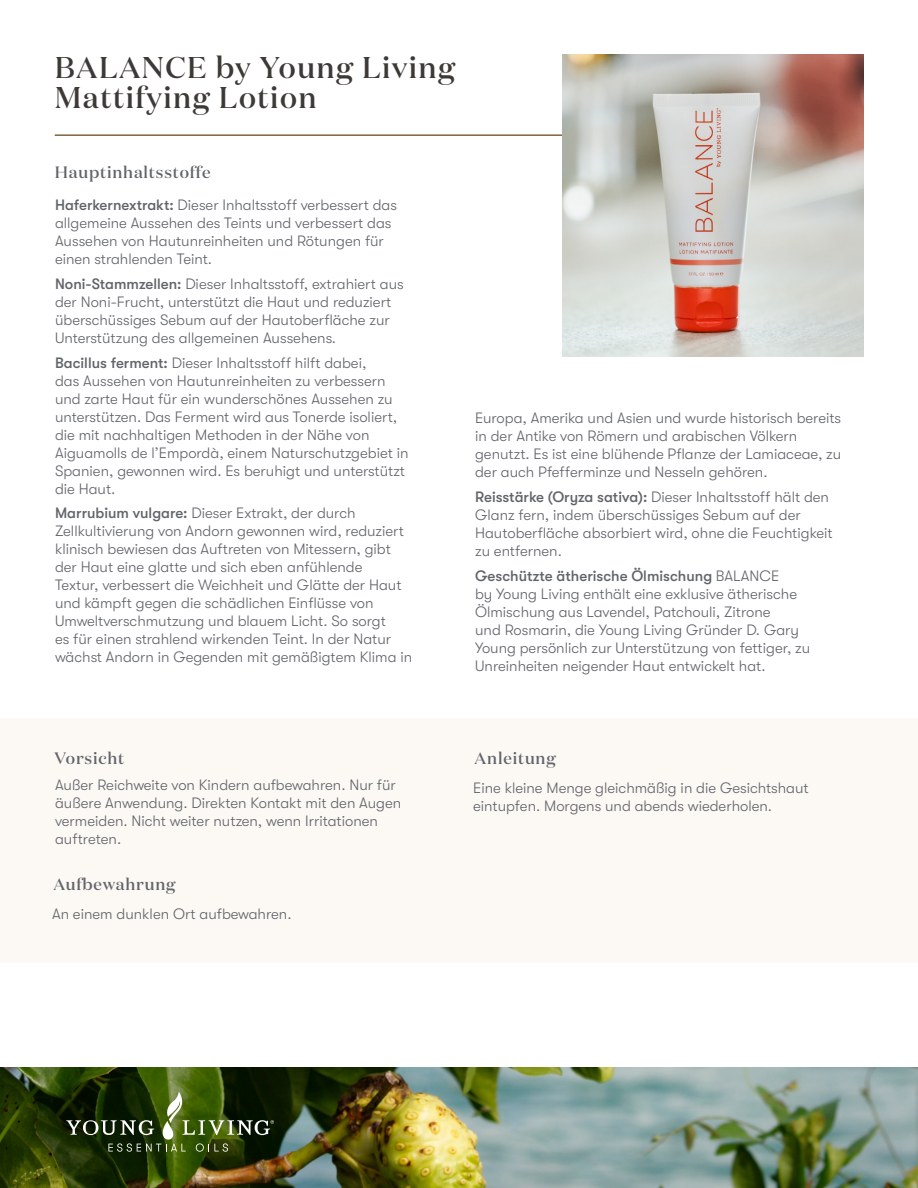
<style>
.page{position:relative;width:918px;height:1188px;background:#fff}
.page>*{position:absolute;margin:0;border:0;box-sizing:border-box;transform-origin:0 0}
.t1{font:500 30px/30px "Domaine Display";letter-spacing:.05em;color:#3d3936}
.t2{font:500 16.5px "Domaine Display";letter-spacing:.05em;color:#61646a}
.t3{font:300 15px/18px "GT Walsheim Pro";color:#61646a}
.s1{font-weight:500}
</style>
<div class="page">
<img style="left:0;top:1067px;width:918px;height:121px">
<svg style="left:66px;top:1092px;width:208px;height:60px;background:#34461d"></svg>
<div style="left:0;top:719px;width:918px;height:243px;background:#fcf8f4"></div>
<hr style="left:55px;top:134px;width:544px;height:2px;background:#80623b">
<img style="left:562px;top:55px;width:302px;height:301px">
<h1 class="t1" style="left:55px;top:52px;width:402px">BALANCE by Young Living<br>Mattifying Lotion</h1>
<p class="t2" style="left:55px;top:161px;width:157px">Hauptinhaltsstoffe</p>
<p class="t3" style="left:55px;top:196px;width:344px"><span class="s1">Haferkernextrakt:</span> Dieser Inhaltsstoff verbessert das allgemeine Aussehen des Teints und verbessert das Aussehen von Hautunreinheiten und Rötungen für einen strahlenden Teint.</p>
<p class="t3" style="left:55px;top:275px;width:350px"><span class="s1">Noni-Stammzellen:</span> Dieser Inhaltsstoff, extrahiert aus der Noni-Frucht, unterstützt die Haut und reduziert überschüssiges Sebum auf der Hautoberfläche zur Unterstützung des allgemeinen Aussehens.</p>
<p class="t3" style="left:55px;top:354px;width:355px"><span class="s1">Bacillus ferment:</span> Dieser Inhaltsstoff hilft dabei,<br>das Aussehen von Hautunreinheiten zu verbessern und zarte Haut für ein wunderschönes Aussehen zu unterstützen. Das Ferment wird aus Tonerde isoliert, die mit nachhaltigen Methoden in der Nähe von Aiguamolls de l’Empordà, einem Naturschutzgebiet in Spanien, gewonnen wird. Es beruhigt und unterstützt die Haut.</p>
<p class="t3" style="left:55px;top:504px;width:359px"><span class="s1">Marrubium vulgare:</span> Dieser Extrakt, der durch Zellkultivierung von Andorn gewonnen wird, reduziert klinisch bewiesen das Auftreten von Mitessern, gibt der Haut eine glatte und sich eben anfühlende<br>Textur, verbessert die Weichheit und Glätte der Haut und kämpft gegen die schädlichen Einflüsse von Umweltverschmutzung und blauem Licht. So sorgt<br>es für einen strahlend wirkenden Teint. In der Natur wächst Andorn in Gegenden mit gemäßigtem Klima in</p>
<p class="t3" style="left:475px;top:409px;width:368px">Europa, Amerika und Asien und wurde historisch bereits in der Antike von Römern und arabischen Völkern genutzt. Es ist eine blühende Pflanze der Lamiaceae, zu der auch Pfefferminze und Nesseln gehören.</p>
<p class="t3" style="left:475px;top:488px;width:359px"><span class="s1">Reisstärke (Oryza sativa):</span> Dieser Inhaltsstoff hält den Glanz fern, indem überschüssiges Sebum auf der Hautoberfläche absorbiert wird, ohne die Feuchtigkeit zu entfernen.</p>
<p class="t3" style="left:475px;top:567px;width:337px"><span class="s1">Geschützte ätherische Ölmischung</span> BALANCE<br>by Young Living enthält eine exklusive ätherische Ölmischung aus Lavendel, Patchouli, Zitrone<br>und Rosmarin, die Young Living Gründer D. Gary Young persönlich zur Unterstützung von fettiger, zu Unreinheiten neigender Haut entwickelt hat.</p>
<p class="t2" style="left:55px;top:747px;width:71px">Vorsicht</p>
<p class="t2" style="left:475px;top:747px;width:82px">Anleitung</p>
<p class="t3" style="left:55px;top:776px;width:348px">Außer Reichweite von Kindern aufbewahren. Nur für äußere Anwendung. Direkten Kontakt mit den Augen vermeiden. Nicht weiter nutzen, wenn Irritationen auftreten.</p>
<p class="t3" style="left:473px;top:779px;width:337px">Eine kleine Menge gleichmäßig in die Gesichtshaut eintupfen. Morgens und abends wiederholen.</p>
<p class="t2" style="left:54px;top:874px;width:123px">Aufbewahrung</p>
<p class="t3" style="left:52px;top:905px;width:241px">An einem dunklen Ort aufbewahren.</p>
</div>
